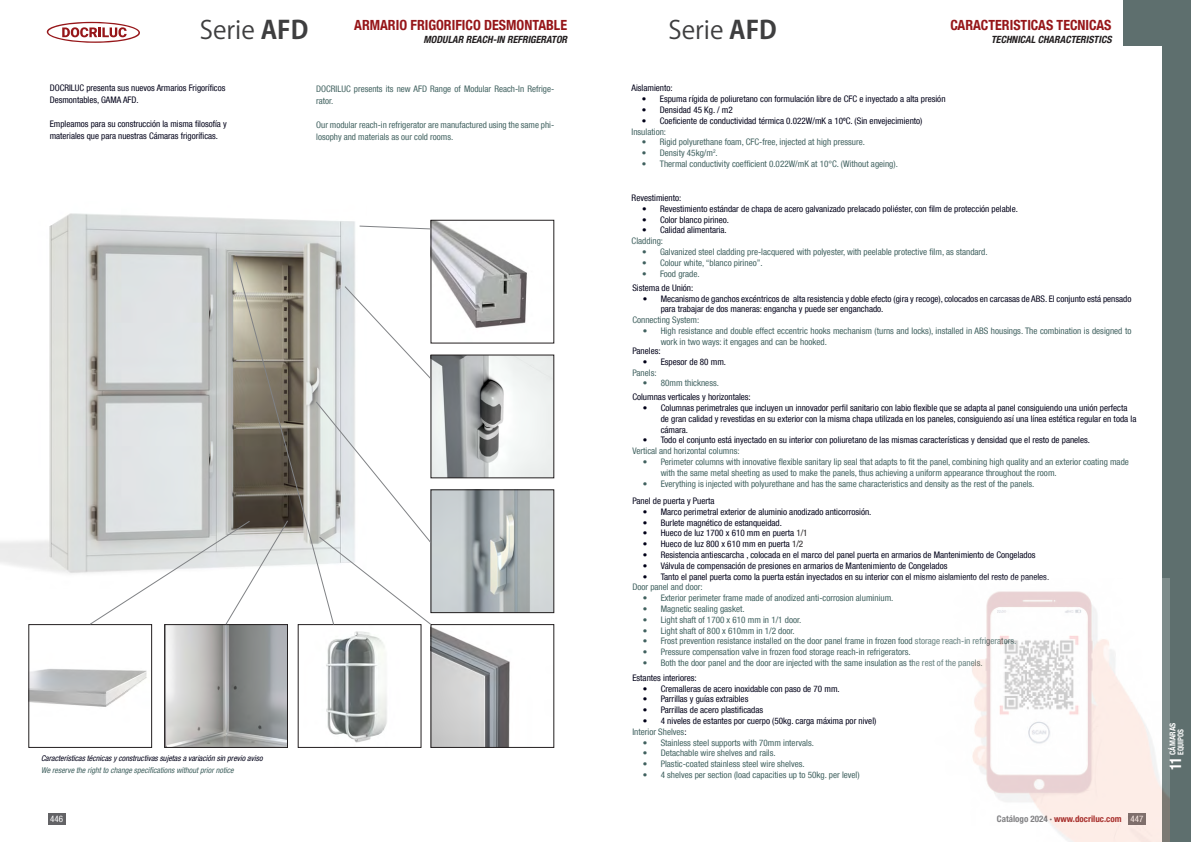
<style>
.page{position:relative;width:1191px;height:842px;background:#fff}
.page>*{position:absolute;margin:0;border:0;box-sizing:border-box;transform-origin:0 0}
.t1{font:25px "Koz Go Pr 6 N";color:#3e3e3f}
.caracterisitca{font:700 condensed 16px "Helvetica Neue LT Pro";color:#fff;scale:.9 1}
.t2{font:700 condensed 14px "Helvetica Neue LT Com";color:#961619}
.t3{font:italic 700 condensed 10px "Helvetica Neue LT Com";color:#231f20}
.t4{font:condensed 9px/10.8px "Helvetica Neue LT Com";color:#000118}
.t5{font:condensed 9px/12px "Helvetica Neue LT Com";color:#40615f}
.t6{font:700 condensed 9px "Helvetica Neue LT Com";color:#961619}
.t7{font:condensed 9px "Helvetica Neue LT Com";color:#fff}
.t8{font:italic condensed 8px "Helvetica Neue LT Com";color:#000118}
.t9{font:italic condensed 8px "Helvetica Neue LT Com";color:#40615f}
.caracterisitca-2{font:700 condensed 8px "Helvetica Neue LT Pro";color:#fff}
.caracterisitca-3{font:700 condensed 8px "Helvetica Neue LT Pro";color:#fff;scale:.93 1}
.s1{font-weight:700}
.s2{color:#231f20}
.s3{color:#000118}
.s4{color:#636366}
.s5{font-weight:400;color:#fff}
</style>
<div class="page">
<div style="left:48px;top:814px;width:17px;height:11px;background:#636366"></div>
<svg style="left:47px;top:22px;width:93px;height:21px"></svg>
<div style="left:1123px;top:0;width:39px;height:45px;background:#5e6f6e"></div>
<div style="left:1162px;top:0;width:29px;height:842px;background:#5e6f6e"></div>
<img style="left:30px;top:669px;width:117px;height:38px">
<div style="left:28px;top:624px;width:124px;height:124px;border:1px solid #231f20"></div>
<img style="left:432px;top:222px;width:95px;height:106px">
<div style="left:430px;top:220px;width:124px;height:123px;border:1px solid #231f20"></div>
<img style="left:432px;top:357px;width:120px;height:119px">
<img style="left:432px;top:491px;width:120px;height:120px">
<div style="left:430px;top:489px;width:124px;height:124px;border:1px solid #231f20"></div>
<img style="left:166px;top:626px;width:120px;height:120px">
<div style="left:164px;top:624px;width:124px;height:124px;border:1px solid #231f20"></div>
<img style="left:326px;top:631px;width:61px;height:112px">
<div style="left:298px;top:624px;width:123px;height:124px;border:1px solid #231f20"></div>
<img style="left:432px;top:627px;width:78px;height:119px">
<div style="left:430px;top:624px;width:124px;height:124px;border:1px solid #231f20"></div>
<img style="left:0;top:213px;width:355px;height:361px">
<svg style="left:359px;top:225px;width:72px;height:5px"></svg>
<svg style="left:89px;top:261px;width:343px;height:365px"></svg>
<img style="left:972px;top:579px;width:197px;height:263px">
<p class="t2" style="left:354px;top:16px;width:214px">ARMARIO FRIGORIFICO DESMONTABLE</p>
<p class="t3" style="left:423px;top:33px;width:145px">MODULAR REACH-IN REFRIGERATOR</p>
<p class="t1" style="left:200px;top:16px;width:110px">Serie <span class="s1">AFD</span></p>
<p class="t1" style="left:668px;top:16px;width:110px">Serie <span class="s1">AFD</span></p>
<p class="t2" style="left:950px;top:16px;width:163px">CARACTERISTICAS TECNICAS</p>
<p class="t3" style="left:991px;top:33px;width:122px">TECHNICAL CHARACTERISTICS</p>
<p class="t4" style="left:50px;top:83px;width:177px">DOCRILUC presenta sus nuevos Armarios Frigoríficos</p>
<p class="t4" style="left:50px;top:95px;width:90px">Desmontables, GAMA AFD.</p>
<p class="t4" style="left:50px;top:119px;width:178px">Empleamos para su construcción la misma filosofía y</p>
<p class="t4" style="left:50px;top:131px;width:170px">materiales que para nuestras Cámaras frigoríficas.</p>
<p class="t5" style="left:316px;top:83px;width:239px">DOCRILUC presents its new AFD Range of Modular Reach-In Refrige&shy;rator.</p>
<p class="t5" style="left:316px;top:119px;width:239px">Our modular reach-in refrigerator are manufactured using the same phi&shy;losophy and materials as our cold rooms.</p>
<p class="t8" style="left:41px;top:754px;width:223px">Características técnicas y constructivas sujetas a variación sin previo aviso</p>
<p class="t9" style="left:41px;top:766px;width:194px">We reserve the right to change specifications without prior notice</p>
<p class="t4" style="left:631px;top:83px;width:43px">Aislamiento:</p>
<p class="t4" style="left:642px;top:94px;width:305px">• Espuma rígida de poliuretano con formulación libre de CFC e inyectado a alta presión</p>
<p class="t4" style="left:642px;top:104px;width:92px">• Densidad 45 Kg. / m2</p>
<p class="t4" style="left:642px;top:115px;width:282px">• Coeficiente de conductividad térmica 0.022W/mK a 10ºC. (Sin envejecimiento)</p>
<p class="t5" style="left:631px;top:125px;width:36px">Insulation:</p>
<p class="t5" style="left:642px;top:136px;width:225px">• Rigid polyurethane foam, CFC-free, injected at high pressure.</p>
<p class="t5" style="left:642px;top:147px;width:77px">• Density 45kg/m<sup>2</sup>.</p>
<p class="t5" style="left:642px;top:158px;width:257px">• Thermal conductivity coefficient 0.022W/mK at 10°C. (Without ageing).</p>
<p class="t4" style="left:631px;top:192px;width:51px">Revestimiento:</p>
<p class="t4" style="left:642px;top:203px;width:377px">• Revestimiento estándar de chapa de acero galvanizado prelacado poliéster, con film de protección pelable.</p>
<p class="t4" style="left:642px;top:214px;width:88px">• Color blanco pirineo.</p>
<p class="t4" style="left:642px;top:225px;width:86px">• Calidad alimentaria.</p>
<p class="t5" style="left:631px;top:235px;width:33px">Cladding:</p>
<p class="t5" style="left:642px;top:246px;width:347px">• Galvanized steel cladding pre-lacquered with polyester, with peelable protective film, as standard.</p>
<p class="t5" style="left:642px;top:256px;width:122px">• Colour white, “blanco pirineo”.</p>
<p class="t5" style="left:642px;top:267px;width:59px">• Food grade.</p>
<p class="t4" style="left:632px;top:282px;width:62px">Sistema de Unión:</p>
<p class="t4" style="left:660px;top:293px;width:472px;text-indent:-18px">• Mecanismo de ganchos excéntricos de alta resistencia y doble efecto (gira y recoge), colocados en carcasas de ABS. El conjunto está pensado para trabajar de dos maneras: engancha y puede ser enganchado.</p>
<p class="t5" style="left:632px;top:314px;width:68px">Connecting System:</p>
<p class="t5" style="left:660px;top:325px;width:472px;line-height:10.8px;text-indent:-18px">• High resistance and double effect eccentric hooks mechanism (turns and locks), installed in ABS housings. The combination is designed to work in two ways: it engages and can be hooked.</p>
<p class="t4" style="left:632px;top:345px;width:30px">Paneles:</p>
<p class="t4" style="left:642px;top:356px;width:85px">• Espesor de 80 mm.</p>
<p class="t5" style="left:632px;top:366px;width:26px">Panels:</p>
<p class="t5" style="left:642px;top:377px;width:78px">• 80mm thickness.</p>
<p class="t4" style="left:632px;top:391px;width:120px">Columnas verticales y horizontales:</p>
<p class="t4" style="left:660px;top:402px;width:477px;text-indent:-18px">• Columnas perimetrales que incluyen un innovador perfil sanitario con labio flexible que se adapta al panel consiguiendo una unión perfecta de gran calidad y revestidas en su exterior con la misma chapa utilizada en los paneles, consiguiendo así una línea estética regular en toda la cámara.</p>
<p class="t4" style="left:642px;top:435px;width:449px">• Todo el conjunto está inyectado en su interior con poliuretano de las mismas características y densidad que el resto de paneles.</p>
<p class="t5" style="left:632px;top:445px;width:109px">Vertical and horizontal columns:</p>
<p class="t5" style="left:660px;top:456px;width:470px;line-height:10.8px;text-indent:-18px">• Perimeter columns with innovative flexible sanitary lip seal that adapts to fit the panel, combining high quality and an exterior coating made with the same metal sheeting as used to make the panels, thus achieving a uniform appearance throughout the room.</p>
<p class="t5" style="left:642px;top:477px;width:393px">• Everything is injected with polyurethane and has the same characteristics and density as the rest of the panels.</p>
<p class="t4" style="left:632px;top:495px;width:84px">Panel de puerta y Puerta</p>
<p class="t4" style="left:642px;top:506px;width:230px">• Marco perimetral exterior de aluminio anodizado anticorrosión.</p>
<p class="t4" style="left:642px;top:517px;width:141px">• Burlete magnético de estanqueidad.</p>
<p class="t4" style="left:642px;top:528px;width:166px">• Hueco de luz 1700 x 610 mm en puerta <span class="s2">1/1</span></p>
<p class="t4" style="left:642px;top:538px;width:162px">• Hueco de luz 800 x 610 mm en puerta <span class="s2">1/2</span></p>
<p class="t4" style="left:642px;top:549px;width:394px">• Resistencia antiescarcha , colocada en el marco del panel puerta en armarios de Mantenimiento de Congelados</p>
<p class="t4" style="left:642px;top:560px;width:306px">• Válvula de compensación de presiones en armarios de Mantenimiento de Congelados</p>
<p class="t4" style="left:642px;top:571px;width:408px">• Tanto el panel puerta como la puerta están inyectados en su interior con el mismo aislamiento del resto de paneles.</p>
<p class="t5" style="left:632px;top:581px;width:72px">Door panel and door:</p>
<p class="t5" style="left:642px;top:592px;width:252px">• Exterior perimeter frame made of anodized anti-corrosion aluminium.</p>
<p class="t5" style="left:642px;top:603px;width:103px">• Magnetic sealing gasket.</p>
<p class="t5" style="left:642px;top:613px;width:160px">• Light shaft of 1700 x 610 mm in 1/1 door.</p>
<p class="t5" style="left:642px;top:624px;width:153px">• Light shaft of 800 x 610mm in 1/2 door.</p>
<p class="t5" style="left:642px;top:635px;width:375px">• Frost prevention resistance installed on the door panel frame in frozen food storage reach-in refrigerators.</p>
<p class="t5" style="left:642px;top:646px;width:269px">• Pressure compensation valve in frozen food storage reach-in refrigerators.</p>
<p class="t5" style="left:642px;top:657px;width:341px">• Both the door panel and the door are injected with the same insulation as the rest of the panels.</p>
<p class="t4" style="left:632px;top:672px;width:66px">Estantes interiores:</p>
<p class="t4" style="left:642px;top:683px;width:198px">• Cremalleras de acero inoxidable con paso de 70 mm.</p>
<p class="t4" style="left:642px;top:694px;width:107px">• Parrillas y guías extraibles</p>
<p class="t4" style="left:642px;top:704px;width:122px">• Parrillas de acero plastificadas</p>
<p class="t4" style="left:642px;top:715px;width:235px">• 4 niveles de estantes por cuerpo (50kg. carga máxima por nivel)</p>
<p class="t5" style="left:632px;top:725px;width:56px">Interior Shelves<span class="s3">:</span></p>
<p class="t5" style="left:642px;top:736px;width:173px">• Stainless steel supports with 70mm intervals.</p>
<p class="t5" style="left:642px;top:747px;width:134px">• Detachable wire shelves and rails.</p>
<p class="t5" style="left:642px;top:758px;width:163px">• Plastic-coated stainless steel wire shelves.</p>
<p class="t5" style="left:642px;top:769px;width:218px">• 4 shelves per section (load capacities up to 50kg. per level)</p>
<p class="t7" style="left:50px;top:813px;width:14px">446</p>
<p class="t6" style="left:997px;top:813px;width:148px"><span class="s4">Catálogo 2024 ·</span> www.docriluc.com <span class="s5">447</span></p>
<p class="caracterisitca-2" style="left:1167px;top:755px;width:34px;rotate:-90deg">CÁMARAS</p>
<p class="caracterisitca-3" style="left:1175px;top:755px;width:29px;rotate:-90deg">EQUIPOS</p>
<p class="caracterisitca" style="left:1165px;top:769px;width:15px;rotate:-90deg">11</p>
</div>
